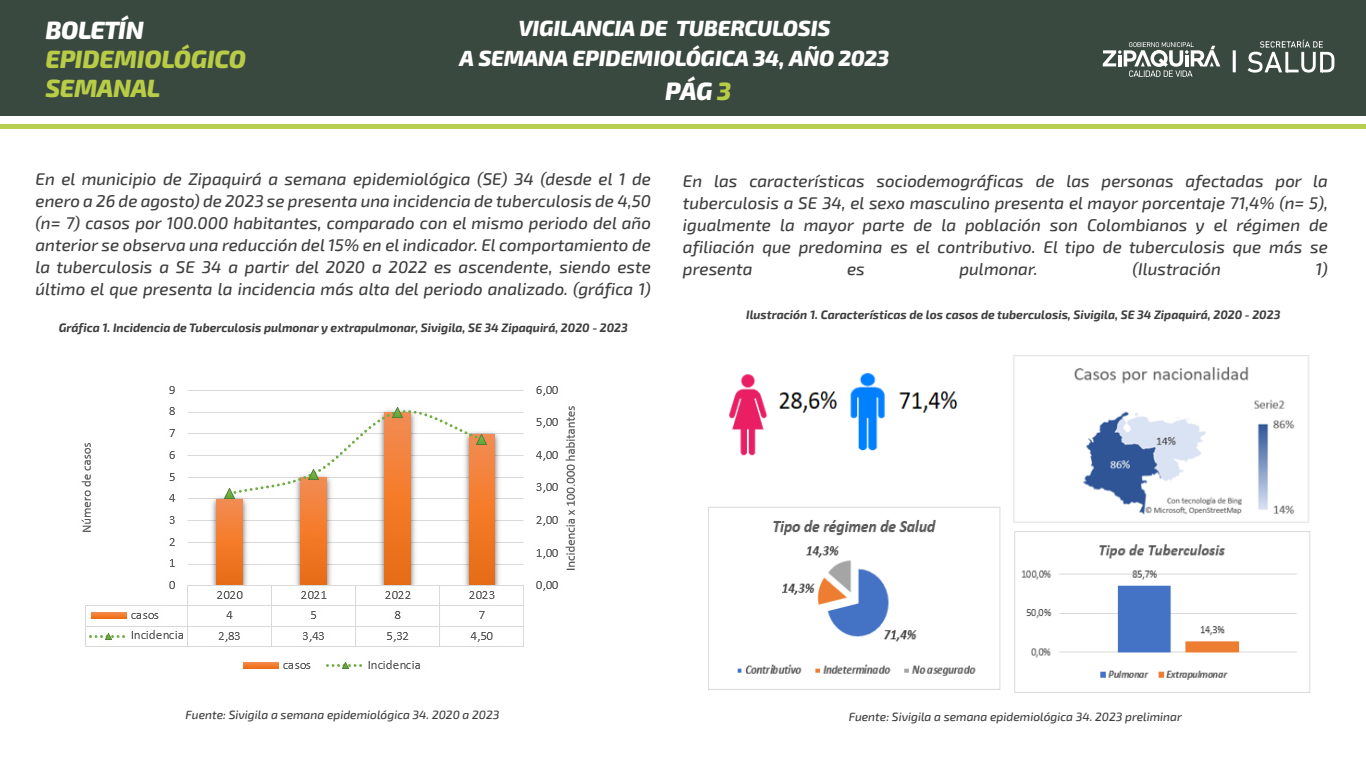
<style>
.page{position:relative;width:1366px;height:768px;background:#fff}
.page>*{position:absolute;margin:0;border:0;box-sizing:border-box;transform-origin:0 0}
.t1{font:italic 800 25px/29px "Exo 2.0";letter-spacing:-.01em;color:#b8cc46}
.t2{font:italic 800 25px "Exo 2.0";letter-spacing:-.03em;color:#fff}
.t3{font:italic 800 22px/30px "Exo 2.0";letter-spacing:-.01em;color:#fff;text-align:center}
.t4{font:italic 500 17px/22px "Exo 2";color:#3f3f3f;text-align:justify}
.t5{font:italic 700 12px "Exo 2";color:#3f3f3f}
.t6{font:italic 500 12px "Exo 2";color:#3f3f3f}
.s1{color:#b8cc46}
</style>
<div class="page">
<div style="left:0;top:0;width:1366px;height:115px;background:#3a4940"></div>
<hr style="left:0;top:124px;width:1366px;height:4px;background:#b8d052">
<svg style="left:1103px;top:42px;width:117px;height:35px"></svg>
<svg style="left:1248px;top:39px;width:86px;height:34px"></svg>
<hr style="left:1233px;top:50px;width:3px;height:22px;background:#fff">
<img style="left:81px;top:386px;width:494px;height:285px">
<img style="left:708px;top:355px;width:603px;height:338px">
<h1 class="t2" style="left:45px;top:15px;width:100px">BOLETÍN</h1>
<h1 class="t1" style="left:45px;top:45px;width:202px">EPIDEMIOLÓGICO<br>SEMANAL</h1>
<p class="t3" style="left:460px;top:13px;width:431px">VIGILANCIA DE TUBERCULOSIS<br>A SEMANA EPIDEMIOLÓGICA 34, AÑO 2023</p>
<h1 class="t2" style="left:665px;top:76px;width:68px">PÁG <span class="s1">3</span></h1>
<p class="t4" style="left:36px;top:169px;width:617px">En el municipio de Zipaquirá a semana epidemiológica (SE) 34 (desde el 1 de enero a 26 de agosto) de 2023 se presenta una incidencia de tuberculosis de 4,50 (n= 7) casos por 100.000 habitantes, comparado con el mismo periodo del año anterior se observa una reducción del 15% en el indicador. El comportamiento de la tuberculosis a SE 34 a partir del 2020 a 2022 es ascendente, siendo este último el que presenta la incidencia más alta del periodo analizado. (gráfica 1)</p>
<p class="t4" style="left:683px;top:171px;width:647px">En las características sociodemográficas de las personas afectadas por la tuberculosis a SE 34, el sexo masculino presenta el mayor porcentaje 71,4% (n= 5), igualmente la mayor parte de la población son Colombianos y el régimen de afiliación que predomina es el contributivo. El tipo de tuberculosis que más se presenta</p>
<p class="t4" style="left:847px;top:259px;width:19px">es</p>
<p class="t4" style="left:959px;top:259px;width:80px">pulmonar.</p>
<p class="t4" style="left:1132px;top:259px;width:90px">(Ilustración</p>
<p class="t4" style="left:1316px;top:259px;width:14px">1)</p>
<p class="t5" style="left:59px;top:320px;width:571px">Gráfica 1. Incidencia de Tuberculosis pulmonar y extrapulmonar, Sivigila, SE 34 Zipaquirá, 2020 - 2023</p>
<p class="t5" style="left:746px;top:308px;width:536px">Ilustración 1. Características de los casos de tuberculosis, Sivigila, SE 34 Zipaquirá, 2020 - 2023</p>
<p class="t6" style="left:186px;top:708px;width:315px">Fuente: Sivigila a semana epidemiológica 34. 2020 a 2023</p>
<p class="t6" style="left:849px;top:709px;width:335px">Fuente: Sivigila a semana epidemiológica 34. 2023 preliminar</p>
</div>
